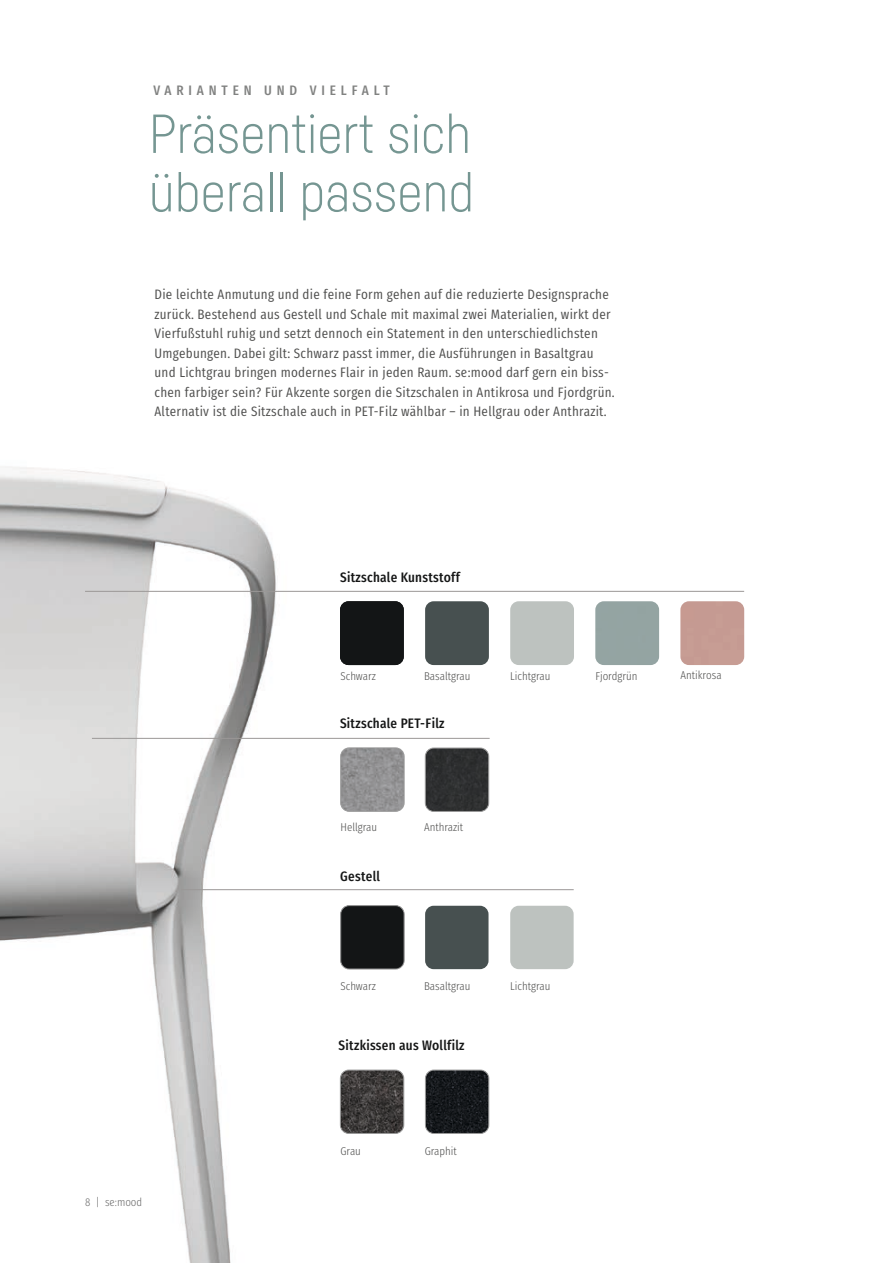
<style>
.page{position:relative;width:893px;height:1263px;background:#fff}
.page>*{position:absolute;margin:0;border:0;box-sizing:border-box;transform-origin:0 0}
.t1{font:300 54px/58.5px "Sedus Sans";color:#759692}
.t2{font:13.5px/19.5px "Sedus Text Condensed";letter-spacing:.02em;color:#4e4e4d}
.t3{font:700 13.5px "Sedus Text Condensed";letter-spacing:.02em;color:#151616}
.t4{font:700 13.5px "Sedus Text Condensed";letter-spacing:.36em;color:#818281}
.t5{font:300 11.25px "Sedus Text Condensed";color:#4e4e4d}
.t6{font:300 11.25px "Sedus Text Condensed";color:#686868}
</style>
<div class="page">
<img style="left:0;top:467px;width:321px;height:796px">
<div style="left:595px;top:601px;width:64px;height:64px;background:#94a4a2"></div>
<div style="left:510px;top:601px;width:64px;height:64px;background:#bdc2bf;border-radius:9px"></div>
<div style="left:425px;top:601px;width:64px;height:64px;background:#475050;border-radius:9px"></div>
<div style="left:340px;top:601px;width:64px;height:64px;background:#131516"></div>
<div style="left:680px;top:601px;width:64px;height:64px;background:#c59a92"></div>
<div style="left:425px;top:748px;width:64px;height:63px;background:#2e2f30"></div>
<div style="left:425px;top:748px;width:64px;height:64px;border:1px solid #999;border-radius:9px"></div>
<img style="left:341px;top:748px;width:63px;height:63px">
<div style="left:340px;top:748px;width:64px;height:63px;border:1px solid #999;border-radius:9px"></div>
<div style="left:510px;top:906px;width:64px;height:63px;background:#bdc2bf;border-radius:9px"></div>
<div style="left:425px;top:906px;width:63px;height:63px;background:#475050;border-radius:9px"></div>
<div style="left:341px;top:905px;width:63px;height:64px;background:#131516"></div>
<div style="left:340px;top:905px;width:64px;height:64px;border:1px solid #999;border-radius:9px"></div>
<img style="left:425px;top:1070px;width:64px;height:63px">
<div style="left:425px;top:1070px;width:64px;height:64px;border:1px solid #999;border-radius:9px"></div>
<img style="left:340px;top:1070px;width:64px;height:63px">
<div style="left:340px;top:1070px;width:64px;height:64px;border:1px solid #999;border-radius:9px"></div>
<hr style="left:85px;top:591px;width:659px;height:1px;background:#9b9897">
<hr style="left:92px;top:738px;width:398px;height:1px;background:#9b9897">
<hr style="left:181px;top:889px;width:393px;height:1px;background:#9b9897">
<p class="t4" style="left:153px;top:77px;width:238px">VARIANTEN UND VIELFALT</p>
<h1 class="t1" style="left:149px;top:103px;width:327px">Präsentiert sich überall passend</h1>
<p class="t2" style="left:155px;top:283px;width:462px">Die leichte Anmutung und die feine Form gehen auf die reduzierte Designsprache zurück. Bestehend aus Gestell und Schale mit maximal zwei Materialien, wirkt der Vierfußstuhl ruhig und setzt dennoch ein Statement in den unterschiedlichsten Umgebungen. Dabei gilt: Schwarz passt immer, die Ausführungen in Basaltgrau und Lichtgrau bringen modernes Flair in jeden Raum. se:mood darf gern ein biss&shy;chen farbiger sein? Für Akzente sorgen die Sitzschalen in Antikrosa und Fjordgrün.<br>Alternativ ist die Sitzschale auch in PET-Filz wählbar – in Hellgrau oder Anthrazit.</p>
<p class="t6" style="left:85px;top:1192px;width:59px">8 | se:mood</p>
<p class="t3" style="left:340px;top:565px;width:121px">Sitzschale Kunststoff</p>
<p class="t5" style="left:340px;top:666px;width:37px">Schwarz</p>
<p class="t5" style="left:424px;top:666px;width:48px">Basaltgrau</p>
<p class="t5" style="left:510px;top:666px;width:42px">Lichtgrau</p>
<p class="t5" style="left:595px;top:666px;width:44px">Fjordgrün</p>
<p class="t5" style="left:680px;top:665px;width:43px">Antikrosa</p>
<p class="t3" style="left:340px;top:711px;width:106px">Sitzschale PET-Filz</p>
<p class="t5" style="left:340px;top:816px;width:38px">Hellgrau</p>
<p class="t5" style="left:424px;top:816px;width:41px">Anthrazit</p>
<p class="t3" style="left:340px;top:864px;width:41px">Gestell</p>
<p class="t5" style="left:340px;top:976px;width:37px">Schwarz</p>
<p class="t5" style="left:424px;top:976px;width:48px">Basaltgrau</p>
<p class="t5" style="left:510px;top:976px;width:42px">Lichtgrau</p>
<p class="t3" style="left:339px;top:1033px;width:127px">Sitzkissen aus Wollfilz</p>
<p class="t5" style="left:340px;top:1140px;width:22px">Grau</p>
<p class="t5" style="left:425px;top:1140px;width:34px">Graphit</p>
</div>
